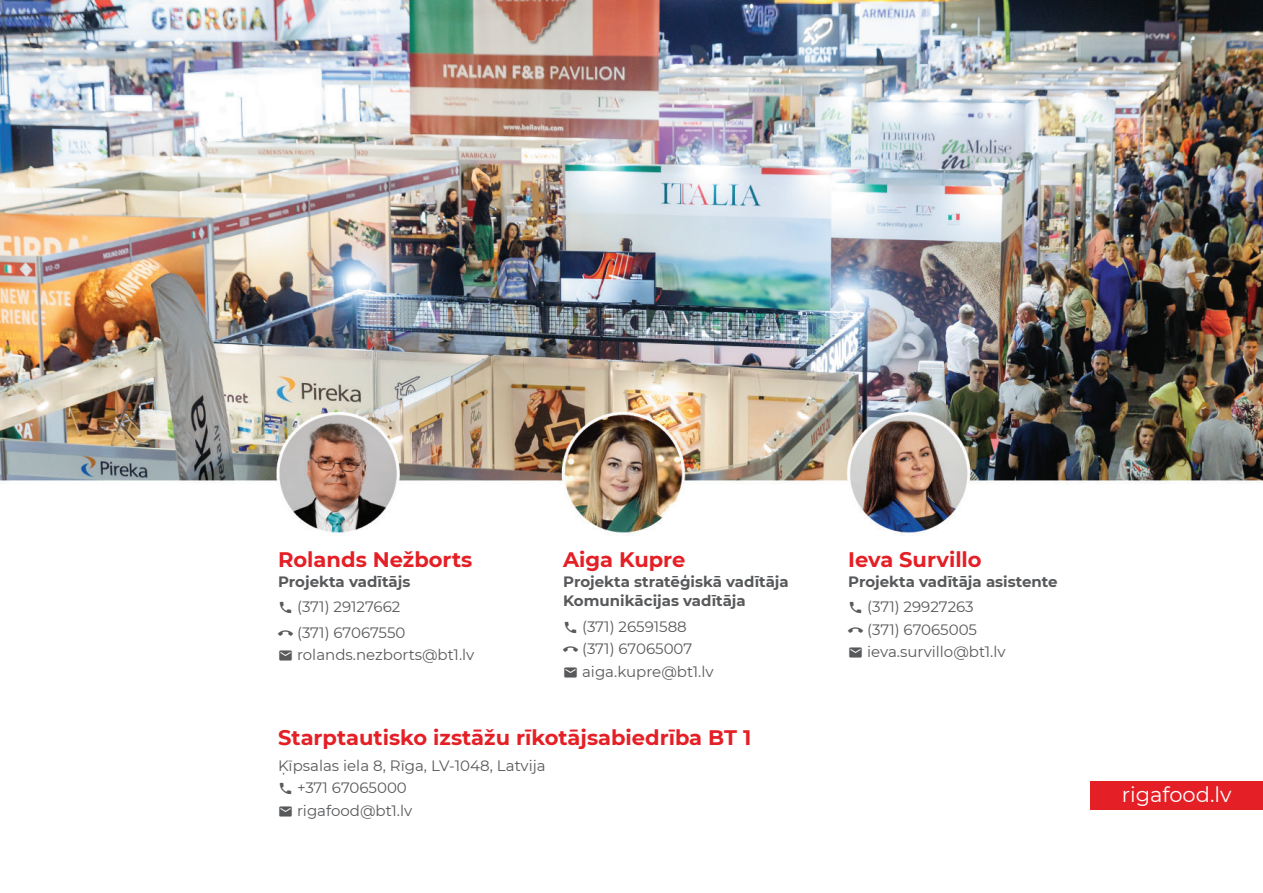
<style>
.page{position:relative;width:1263px;height:893px;background:#fff}
.page>*{position:absolute;margin:0;border:0;box-sizing:border-box;transform-origin:0 0}
.t1{font:700 21px "Montserrat";color:#e41f25}
.t2{font:21px "Montserrat";color:#fff}
.t3{font:15px "Montserrat";color:#58595b}
.t4{font:700 15px/19.5px "Montserrat";color:#58595b}
</style>
<div class="page">
<img style="left:0;top:0;width:1263px;height:535px">
<div style="left:1090px;top:781px;width:173px;height:28px;background:#e41f25"></div>
<h1 class="t1" style="left:278px;top:544px;width:196px">Rolands Nežborts</h1>
<p class="t4" style="left:278px;top:571px;width:134px">Projekta vadītājs</p>
<p class="t3" style="left:278px;top:596px;width:124px">●● (371) 29127662</p>
<p class="t3" style="left:278px;top:622px;width:129px">●●■ (371) 67067550</p>
<p class="t3" style="left:278px;top:644px;width:198px">● rolands.nezborts@bt1.lv</p>
<h1 class="t1" style="left:563px;top:544px;width:124px">Aiga Kupre</h1>
<p class="t4" style="left:563px;top:571px;width:227px">Projekta stratēģiskā vadītāja<br>Komunikācijas vadītāja</p>
<p class="t3" style="left:563px;top:616px;width:125px">●● (371) 26591588</p>
<p class="t3" style="left:563px;top:638px;width:131px">●●■ (371) 67065007</p>
<p class="t3" style="left:563px;top:661px;width:152px">● aiga.kupre@bt1.lv</p>
<h1 class="t1" style="left:278px;top:723px;width:475px">Starptautisko izstāžu rīkotājsabiedrība BT 1</h1>
<p class="t3" style="left:278px;top:755px;width:269px">Ķīpsalas iela 8, Rīga, LV-1048, Latvija</p>
<p class="t3" style="left:278px;top:778px;width:130px">●● +371 67065000</p>
<p class="t3" style="left:278px;top:800px;width:136px">● rigafood@bt1.lv</p>
<h1 class="t1" style="left:848px;top:544px;width:135px">Ieva Survillo</h1>
<p class="t4" style="left:848px;top:571px;width:211px">Projekta vadītāja asistente</p>
<p class="t3" style="left:848px;top:596px;width:127px">●● (371) 29927263</p>
<p class="t3" style="left:848px;top:619px;width:130px">●●■ (371) 67065005</p>
<p class="t3" style="left:848px;top:641px;width:159px">● ieva.survillo@bt1.lv</p>
<h1 class="t2" style="left:1122px;top:780px;width:111px">rigafood.lv</h1>
</div>
